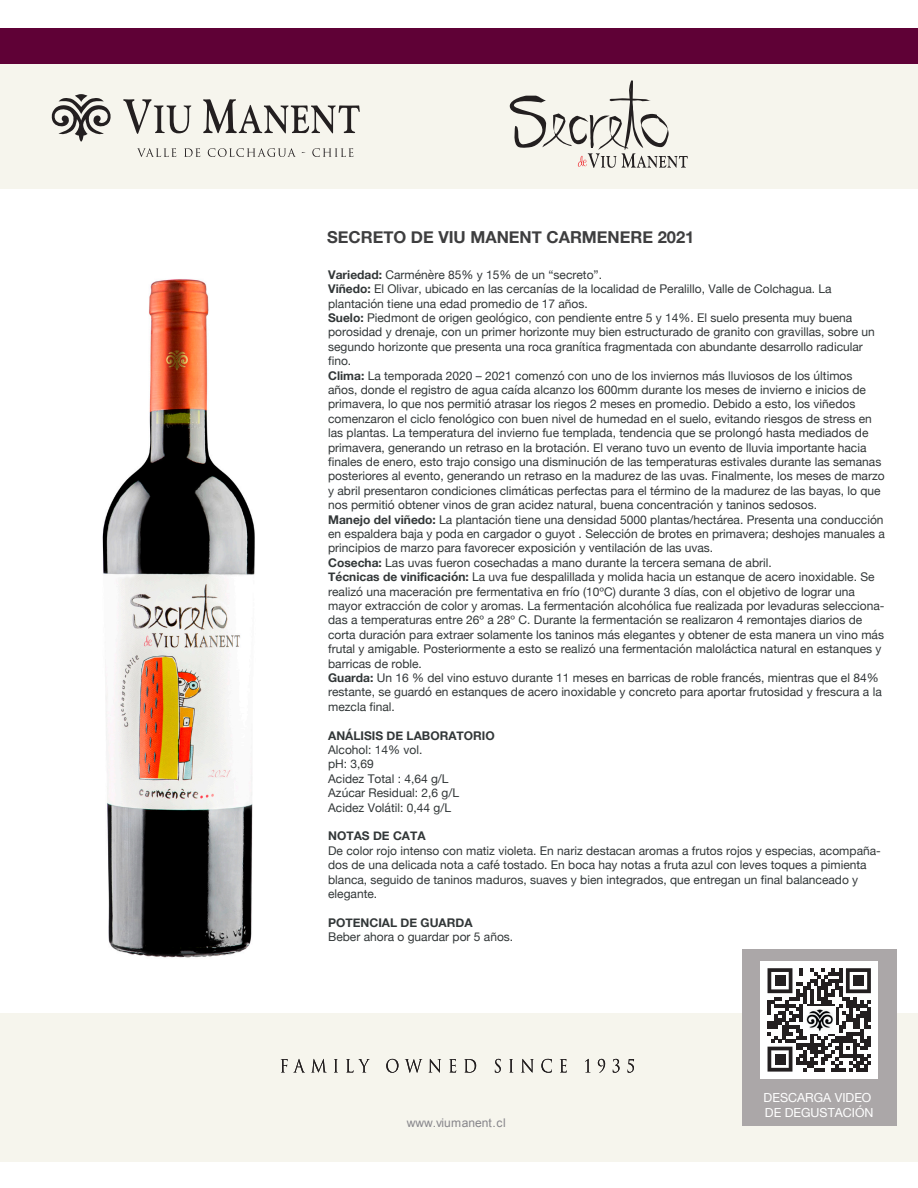
<style>
.page{position:relative;width:918px;height:1188px;background:#fff}
.page>*{position:absolute;margin:0;border:0;box-sizing:border-box;transform-origin:0 0}
.t1{font:700 16.5px "Helvetica Neue";color:#3e3e3f}
.t2{font:12.45px/15px "Helvetica Neue";color:#fff}
.t3{font:12px/14.4px "Helvetica Neue";color:#323738}
.t4{font:700 12px "Helvetica Neue";color:#323738}
.t5{font:12px "Arial";color:#87868b}
.s1{font-weight:700}
</style>
<div class="page">
<div style="left:0;top:64px;width:918px;height:125px;background:#f6f5ed"></div>
<div style="left:0;top:1013px;width:918px;height:148px;background:#f6f5ed"></div>
<div style="left:742px;top:949px;width:155px;height:176px;background:#aba7a8"></div>
<svg style="left:51px;top:94px;width:60px;height:48px"></svg>
<svg style="left:123px;top:99px;width:68px;height:35px"></svg>
<svg style="left:203px;top:99px;width:157px;height:34px"></svg>
<svg style="left:137px;top:148px;width:39px;height:9px"></svg>
<svg style="left:184px;top:148px;width:16px;height:9px"></svg>
<svg style="left:208px;top:148px;width:88px;height:9px"></svg>
<svg style="left:312px;top:148px;width:41px;height:9px"></svg>
<svg style="left:281px;top:1059px;width:23px;height:13px"></svg>
<svg style="left:312px;top:1059px;width:14px;height:13px"></svg>
<svg style="left:334px;top:1059px;width:4px;height:13px"></svg>
<svg style="left:346px;top:1059px;width:24px;height:14px"></svg>
<svg style="left:386px;top:1059px;width:12px;height:14px"></svg>
<svg style="left:405px;top:1059px;width:17px;height:14px"></svg>
<svg style="left:429px;top:1059px;width:12px;height:14px"></svg>
<svg style="left:449px;top:1059px;width:7px;height:14px"></svg>
<svg style="left:464px;top:1059px;width:12px;height:14px"></svg>
<svg style="left:495px;top:1059px;width:6px;height:14px"></svg>
<svg style="left:509px;top:1059px;width:4px;height:13px"></svg>
<svg style="left:521px;top:1059px;width:13px;height:14px"></svg>
<svg style="left:541px;top:1059px;width:11px;height:14px"></svg>
<svg style="left:560px;top:1059px;width:7px;height:14px"></svg>
<svg style="left:585px;top:1059px;width:4px;height:13px"></svg>
<svg style="left:598px;top:1059px;width:7px;height:14px"></svg>
<svg style="left:613px;top:1059px;width:7px;height:14px"></svg>
<svg style="left:628px;top:1059px;width:6px;height:14px"></svg>
<svg style="left:509px;top:80px;width:179px;height:88px"></svg>
<div style="left:0;top:28px;width:918px;height:36px;background:#5f0136"></div>
<div style="left:760px;top:961px;width:118px;height:118px;background:#fff"></div>
<svg style="left:768px;top:968px;width:103px;height:104px"></svg>
<div style="left:775px;top:975px;width:10px;height:11px;background:#231f20"></div>
<div style="left:853px;top:975px;width:11px;height:11px;background:#231f20"></div>
<div style="left:775px;top:1054px;width:10px;height:10px;background:#231f20"></div>
<img style="left:803px;top:1006px;width:32px;height:27px">
<img style="left:102px;top:279px;width:153px;height:679px">
<h1 class="t1" style="left:327px;top:224px;width:369px">SECRETO DE VIU MANENT CARMENERE 2021</h1>
<p class="t3" style="left:328px;top:268px;width:558px"><span class="s1">Variedad:</span> Carménère 85% y 15% de un “secreto”.<br><span class="s1">Viñedo:</span> El Olivar, ubicado en las cercanías de la localidad de Peralillo, Valle de Colchagua. La plantación tiene una edad promedio de 17 años.<br><span class="s1">Suelo:</span> Piedmont de origen geológico, con pendiente entre 5 y 14%. El suelo presenta muy buena porosidad y drenaje, con un primer horizonte muy bien estructurado de granito con gravillas, sobre un segundo horizonte que presenta una roca granítica fragmentada con abundante desarrollo radicular fino.<br><span class="s1">Clima:</span> La temporada 2020 – 2021 comenzó con uno de los inviernos más lluviosos de los últimos<br>años, donde el registro de agua caída alcanzo los 600mm durante los meses de invierno e inicios de primavera, lo que nos permitió atrasar los riegos 2 meses en promedio. Debido a esto, los viñedos comenzaron el ciclo fenológico con buen nivel de humedad en el suelo, evitando riesgos de stress en las plantas. La temperatura del invierno fue templada, tendencia que se prolongó hasta mediados de primavera, generando un retraso en la brotación. El verano tuvo un evento de lluvia importante hacia finales de enero, esto trajo consigo una disminución de las temperaturas estivales durante las semanas posteriores al evento, generando un retraso en la madurez de las uvas. Finalmente, los meses de marzo y abril presentaron condiciones climáticas perfectas para el término de la madurez de las bayas, lo que nos permitió obtener vinos de gran acidez natural, buena concentración y taninos sedosos.<br><span class="s1">Manejo del viñedo:</span> La plantación tiene una densidad 5000 plantas/hectárea. Presenta una conducción en espaldera baja y poda en cargador o guyot . Selección de brotes en primavera; deshojes manuales a principios de marzo para favorecer exposición y ventilación de las uvas.<br><span class="s1">Cosecha:</span> Las uvas fueron cosechadas a mano durante la tercera semana de abril.<br><span class="s1">Técnicas de vinificación:</span> La uva fue despalillada y molida hacia un estanque de acero inoxidable. Se realizó una maceración pre fermentativa en frío (10ºC) durante 3 días, con el objetivo de lograr una mayor extracción de color y aromas. La fermentación alcohólica fue realizada por levaduras selecciona&shy;das a temperaturas entre 26º a 28º C. Durante la fermentación se realizaron 4 remontajes diarios de corta duración para extraer solamente los taninos más elegantes y obtener de esta manera un vino más frutal y amigable. Posteriormente a esto se realizó una fermentación maloláctica natural en estanques y barricas de roble.<br><span class="s1">Guarda:</span> Un 16 % del vino estuvo durante 11 meses en barricas de roble francés, mientras que el 84% restante, se guardó en estanques de acero inoxidable y concreto para aportar frutosidad y frescura a la mezcla final.</p>
<p class="t4" style="left:328px;top:726px;width:168px">ANÁLISIS DE LABORATORIO</p>
<p class="t3" style="left:328px;top:743px;width:132px">Alcohol: 14% vol.<br>pH: 3,69<br>Acidez Total : 4,64 g/L<br>Azúcar Residual: 2,6 g/L<br>Acidez Volátil: 0,44 g/L</p>
<p class="t4" style="left:328px;top:827px;width:99px">NOTAS DE CATA</p>
<p class="t3" style="left:328px;top:844px;width:554px">De color rojo intenso con matiz violeta. En nariz destacan aromas a frutos rojos y especias, acompaña&shy;dos de una delicada nota a café tostado. En boca hay notas a fruta azul con leves toques a pimienta blanca, seguido de taninos maduros, suaves y bien integrados, que entregan un final balanceado y elegante.</p>
<p class="t4" style="left:328px;top:913px;width:146px">POTENCIAL DE GUARDA</p>
<p class="t3" style="left:328px;top:930px;width:187px">Beber ahora o guardar por 5 años.</p>
<p class="t5" style="left:407px;top:1115px;width:101px">www.viumanent.cl</p>
<p class="t2" style="left:764px;top:1090px;width:112px">DESCARGA VIDEO<br>DE DEGUSTACIÓN</p>
</div>
